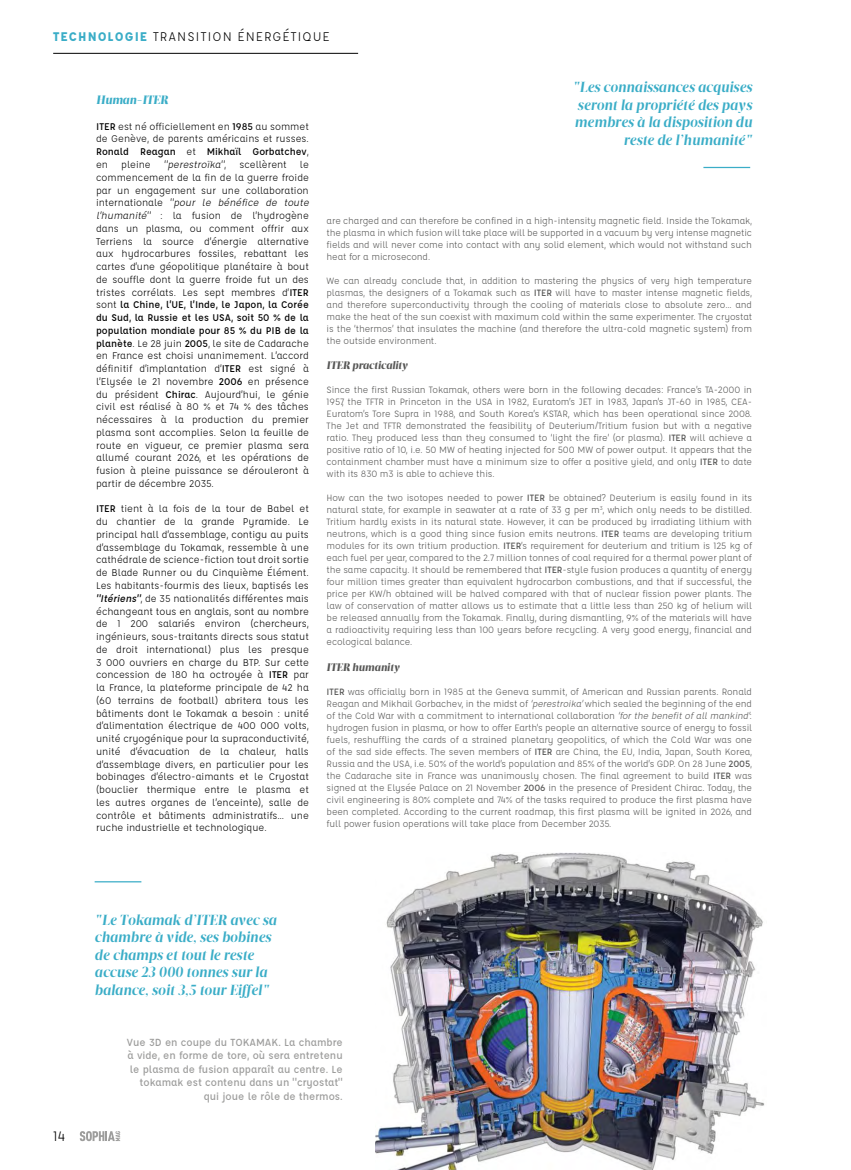
<style>
.page{position:relative;width:851px;height:1170px;background:#fff}
.page>*{position:absolute;margin:0;border:0;box-sizing:border-box;transform-origin:0 0}
.t1{font:italic 700 15px/17.5px "Velino Display";color:#3aadc7;text-align:right}
.t2{font:15px "Affogato";color:#000}
.t3{font:13.75px "Affogato";letter-spacing:.07em;color:#000}
.t4{font:italic 900 12.5px "Velino Display";letter-spacing:-.01em;color:#3aadc7}
.t5{font:500 11.25px/13.5px "Affogato";color:#9d9d9c;text-align:right}
.t6{font:italic 900 11.25px "Velino Display";letter-spacing:-.005em;color:#575756}
.t7{font:10.62px/12.8px "Affogato";color:#000}
.t8{font:10px/12px "Affogato";letter-spacing:-.01em;color:#575756;text-align:justify}
.s1{font-weight:700;color:#3aadc7}
.s2{font-weight:500}
.s3{font-style:italic}
.s4{font-weight:500;font-style:italic}
</style>
<div class="page">
<svg style="left:80px;top:1131px;width:40px;height:9px"></svg>
<hr style="left:703px;top:167px;width:47px;height:1px;background:#3aadc7">
<hr style="left:95px;top:881px;width:46px;height:1px;background:#3aadc7">
<img style="left:376px;top:852px;width:389px;height:317px">
<hr style="left:53px;top:53px;width:305px;height:1px;background:#000">
<h2 class="t3" style="left:53px;top:28px;width:278px"><span class="s1">TECHNOLOGIE</span> TRANSITION ÉNERGÉTIQUE</h2>
<p class="t4" style="left:96px;top:92px;width:74px">Human-ITER</p>
<p class="t7" style="left:96px;top:120px;width:216px"><span class="s2">ITER</span> est né officiellement en <span class="s2">1985</span> au sommet de Genève, de parents américains et russes.<br><span class="s2">Ronald Reagan</span> et <span class="s2">Mikhaïl Gorbatchev</span>, en pleine <span class="s3">«perestroïka»</span>, scellèrent le commencement de la fin de la guerre froide par un engagement sur une collaboration i n t e r n at i o n a le <span class="s3">«pour le bénéfice de toute l’humanité»</span> : la fusion de l’hydrogène dans un plasma, ou comment offrir aux Terriens la source d’énergie alternative aux hydrocarbures fossiles, rebattant les cartes d’une géopolitique planétaire à bout de souffle dont la guerre froide fut un des tristes corrélats. Les sept membres d’<span class="s2">ITER </span>sont <span class="s2">la Chine, l’UE, l’Inde, le Japon, la Corée du Sud, la Russie et les USA, soit 50 % de la population mondiale pour 85 % du PIB de la planète</span>. Le 28 juin <span class="s2">2005</span>, le site de Cadarache en France est choisi unanimement. L’accord définitif d’implantation d’<span class="s2">ITER</span> est signé à l’Elysée le 21 novembre <span class="s2">2006</span> en présence du président <span class="s2">Chirac</span>. Aujourd’hui, le génie civil est réalisé à 80 % et 74 % des tâches nécessaires à la production du premier plasma sont accomplies. Selon la feuille de route en vigueur, ce premier plasma sera allumé courant 2026, et les opérations de fusion à pleine puissance se dérouleront à partir de décembre 2035.</p>
<p class="t7" style="left:96px;top:502px;width:214px;text-align:justify"><span class="s2">ITER</span> tient à la fois de la tour de Babel et du chantier de la grande Pyramide. Le principal hall d’assemblage, contigu au puits d’assemblage du Tokamak, ressemble à une cathédrale de science-fiction tout droit sortie de Blade Runner ou du Cinquième Élément.<br>Les habitants-fourmis des lieux, baptisés les <span class="s4">«Itériens»</span>, de 35 nationalités différentes mais échangeant tous en anglais, sont au nombre de 1 200 salariés environ (chercheurs, ingénieurs, sous-traitants directs sous statut de droit international) plus les presque 3 000 ouvriers en charge du BTP. Sur cette concession de 180 ha octroyée à <span class="s2">ITER</span> par la France, la plateforme principale de 42 ha (60 terrains de football) abritera tous les bâtiments dont le Tokamak a besoin : unité d’alimentation électrique de 400 000 volts, unité cryogénique pour la supraconductivité, unité d’évacuation de la chaleur, halls d’assemblage divers, en particulier pour les bobinages d’électro-aimants et le Cryostat (bouclier thermique entre le plasma et les autres organes de l’enceinte), salle de contrôle et bâtiments administratifs… une ruche industrielle et technologique.</p>
<h1 class="t1" style="left:572px;top:79px;width:181px">"Les connaissances acquises seront la propriété des pays membres à la disposition du reste de l’humanité"</h1>
<p class="t8" style="left:326px;top:214px;width:427px">are charged and can therefore be confined in a high-intensity magnetic field. Inside the Tokamak, the plasma in which fusion will take place will be supported in a vacuum by very intense magnetic fields and will never come into contact with any solid element, which would not withstand such heat for a microsecond.</p>
<p class="t8" style="left:326px;top:274px;width:427px">We can already conclude that, in addition to mastering the physics of very high temperature plasmas, the designers of a Tokamak such as <span class="s2">ITER</span> will have to master intense magnetic fields, and therefore superconductivity through the cooling of materials close to absolute zero... and make the heat of the sun coexist with maximum cold within the same experimenter. The cryostat is the ‘thermos’ that insulates the machine (and therefore the ultra-cold magnetic system) from the outside environment.</p>
<p class="t6" style="left:326px;top:358px;width:83px">ITER practicality</p>
<p class="t8" style="left:326px;top:383px;width:427px">Since the first Russian Tokamak, others were born in the following decades: France’s TA-2000 in 1957, the TFTR in Princeton in the USA in 1982, Euratom’s JET in 1983, Japan’s JT-60 in 1985, CEA-Euratom’s Tore Supra in 1988, and South Korea’s KSTAR, which has been operational since 2008.<br>The Jet and TFTR demonstrated the feasibility of Deuterium/Tritium fusion but with a negative ratio. They produced less than they consumed to ‘light the fire’ (or plasma). <span class="s2">ITER</span> will achieve a positive ratio of 10, i.e. 50 MW of heating injected for 500 MW of power output. It appears that the containment chamber must have a minimum size to offer a positive yield, and only <span class="s2">ITER</span> to date with its 830 m3 is able to achieve this.</p>
<p class="t8" style="left:326px;top:491px;width:427px">How can the two isotopes needed to power <span class="s2">ITER</span> be obtained? Deuterium is easily found in its natural state, for example in seawater at a rate of 33 g per m<sup>3</sup>, which only needs to be distilled.<br>Tritium hardly exists in its natural state. However, it can be produced by irradiating lithium with neutrons, which is a good thing since fusion emits neutrons. <span class="s2">ITER</span> teams are developing tritium modules for its own tritium production. <span class="s2">ITER</span>’s requirement for deuterium and tritium is 125 kg of each fuel per year, compared to the 2.7 million tonnes of coal required for a thermal power plant of the same capacity. It should be remembered that <span class="s2">ITER</span>-style fusion produces a quantity of energy four million times greater than equivalent hydrocarbon combustions, and that if successful, the price per KW/h obtained will be halved compared with that of nuclear fission power plants. The law of conservation of matter allows us to estimate that a little less than 250 kg of helium will be released annually from the Tokamak. Finally, during dismantling, 9% of the materials will have a radioactivity requiring less than 100 years before recycling. A very good energy, financial and ecological balance.</p>
<p class="t6" style="left:326px;top:660px;width:75px">ITER humanity</p>
<p class="t8" style="left:326px;top:685px;width:427px"><span class="s2">ITER</span> was officially born in 1985 at the Geneva summit, of American and Russian parents. Ronald Reagan and Mikhail Gorbachev, in the midst of <span class="s3">‘perestroika’</span>which sealed the beginning of the end of the Cold War with a commitment to international collaboration <span class="s3">‘for the benefit of all mankind’</span>: hydrogen fusion in plasma, or how to offer Earth’s people an alternative source of energy to fossil fuels, reshuffling the cards of a strained planetary geopolitics, of which the Cold War was one of the sad side effects. The seven members of <span class="s2">ITER</span> are China, the EU, India, Japan, South Korea, Russia and the USA, i.e. 50% of the world’s population and 85% of the world’s GDP. On 28 June <span class="s2">2005</span>, the Cadarache site in France was unanimously chosen. The final agreement to build <span class="s2">ITER</span> was signed at the Elysée Palace on 21 November <span class="s2">2006</span> in the presence of President Chirac. Today, the civil engineering is 80% complete and 74% of the tasks required to produce the first plasma have been completed. According to the current roadmap, this first plasma will be ignited in 2026, and full power fusion operations will take place from December 2035.</p>
<h1 class="t1" style="left:95px;top:911px;width:183px;text-align:left">"Le Tokamak d’ITER avec sa chambre à vide, ses bobines de champs et tout le reste accuse 23 000 tonnes sur la balance, soit 3,5 tour Eiffel"</h1>
<h1 class="t2" style="left:53px;top:1126px;width:14px">14</h1>
<p class="t5" style="left:127px;top:1034px;width:217px">Vue 3D en coupe du TOKAMAK. La chambre à vide, en forme de tore, où sera entretenu le plasma de fusion apparaît au centre. Le tokamak est contenu dans un «cryostat» qui joue le rôle de thermos.</p>
</div>
